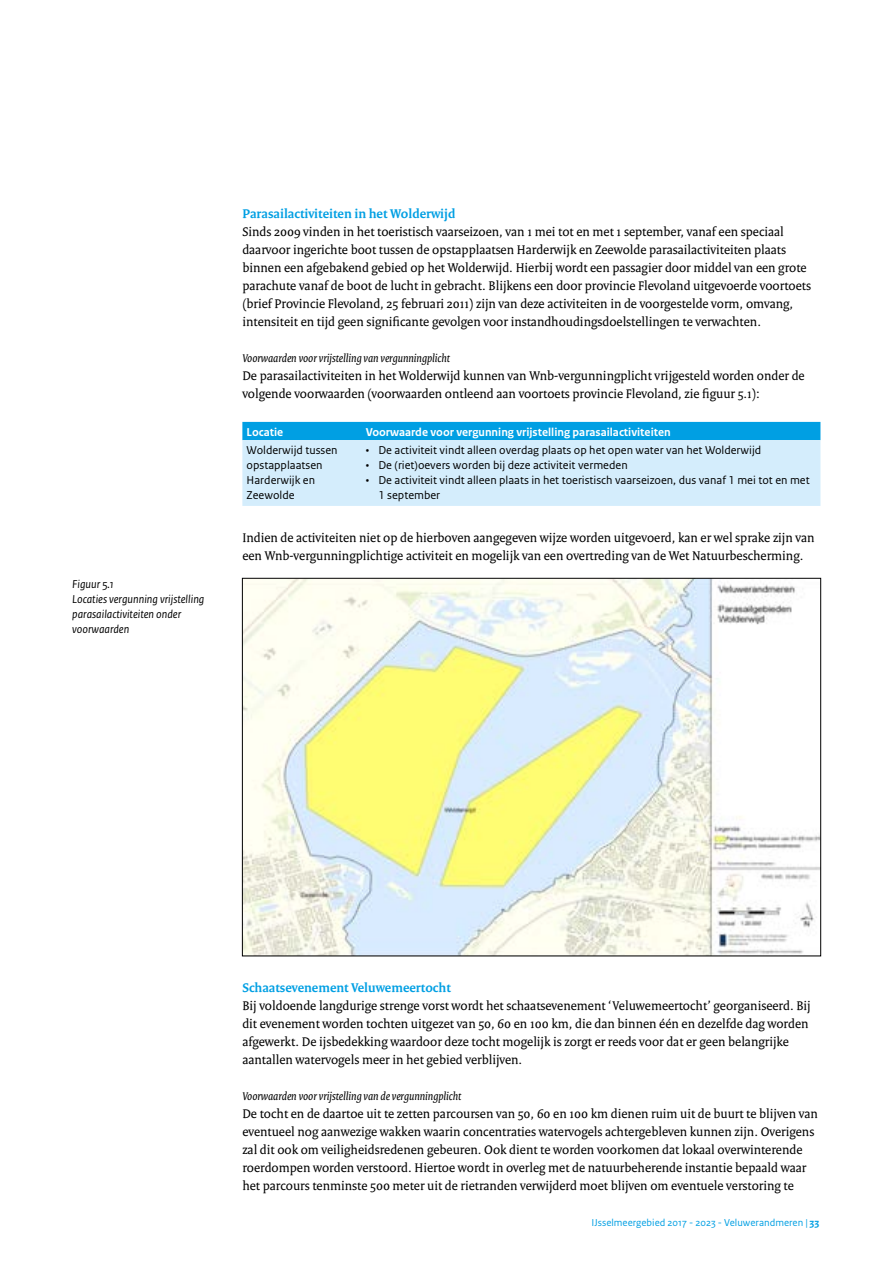
<style>
.page{position:relative;width:893px;height:1263px;background:#fff}
.page>*{position:absolute;margin:0;border:0;box-sizing:border-box;transform-origin:0 0}
.t1{font:13.5px/18px "Rijksoverheid Serif";color:#000}
.t2{font:700 13.5px "Rijksoverheid Serif";color:#009fe3}
.t3{font:12px/15px "Rijksoverheid Sans Text";color:#000}
.t4{font:italic 12px "Rijksoverheid Serif";color:#000}
.t5{font:italic 12px/15px "Rijksoverheid Sans Text";color:#000}
.t6{font:700 12px "Rijksoverheid Sans Text";color:#fff}
.t7{font:10.5px "Rijksoverheid Sans Text";color:#009fe3}
.s1{font-weight:700}
</style>
<div class="page">
<svg style="left:242px;top:422px;width:578px;height:84px;background:#a6dcf6"></svg>
<img style="left:244px;top:580px;width:575px;height:374px">
<p class="t5" style="left:72px;top:576px;width:134px">Figuur 5.1<br>Locaties vergunning vrijstelling parasailactiviteiten onder voorwaarden</p>
<p class="t2" style="left:242px;top:205px;width:214px">Parasailactiviteiten in het Wolderwijd</p>
<p class="t1" style="left:242px;top:222px;width:570px">Sinds 2009 vinden in het toeristisch vaarseizoen, van 1 mei tot en met 1 september, vanaf een speciaal daarvoor ingerichte boot tussen de opstapplaatsen Harderwijk en Zeewolde parasailactiviteiten plaats binnen een afgebakend gebied op het Wolderwijd. Hierbij wordt een passagier door middel van een grote parachute vanaf de boot de lucht in gebracht. Blijkens een door provincie Flevoland uitgevoerde voortoets (brief Provincie Flevoland, 25 februari 2011) zijn van deze activiteiten in de voorgestelde vorm, omvang, intensiteit en tijd geen significante gevolgen voor instandhoudingsdoelstellingen te verwachten.</p>
<p class="t4" style="left:242px;top:351px;width:209px">Voorwaarden voor vrijstelling van vergunningplicht</p>
<p class="t1" style="left:242px;top:366px;width:564px">De parasailactiviteiten in het Wolderwijd kunnen van Wnb-vergunningplicht vrijgesteld worden onder de volgende voorwaarden (voorwaarden ontleend aan voortoets provincie Flevoland, zie figuur 5.1):</p>
<p class="t6" style="left:247px;top:425px;width:38px">Locatie</p>
<p class="t6" style="left:366px;top:425px;width:306px">Voorwaarde voor vergunning vrijstelling parasailactiviteiten</p>
<p class="t3" style="left:247px;top:443px;width:92px">Wolderwijd tussen opstapplaatsen<br>Harderwijk en<br>Zeewolde</p>
<p class="t3" style="left:366px;top:443px;width:397px">• De activiteit vindt alleen overdag plaats op het open water van het Wolderwijd</p>
<p class="t3" style="left:366px;top:458px;width:263px">• De (riet)oevers worden bij deze activiteit vermeden</p>
<p class="t3" style="left:378px;top:473px;width:433px;text-indent:-13px">• De activiteit vindt alleen plaats in het toeristisch vaarseizoen, dus vanaf 1 mei tot en met<br>1 september</p>
<p class="t1" style="left:242px;top:528px;width:574px">Indien de activiteiten niet op de hierboven aangegeven wijze worden uitgevoerd, kan er wel sprake zijn van een Wnb-vergunningplichtige activiteit en mogelijk van een overtreding van de Wet Natuurbescherming.</p>
<p class="t2" style="left:242px;top:979px;width:210px">Schaatsevenement Veluwemeertocht</p>
<p class="t1" style="left:242px;top:996px;width:570px">Bij voldoende langdurige strenge vorst wordt het schaatsevenement ‘Veluwemeertocht’ georganiseerd. Bij dit evenement worden tochten uitgezet van 50, 60 en 100 km, die dan binnen één en dezelfde dag worden afgewerkt. De ijsbedekking waardoor deze tocht mogelijk is zorgt er reeds voor dat er geen belangrijke aantallen watervogels meer in het gebied verblijven.</p>
<p class="t4" style="left:242px;top:1089px;width:220px">Voorwaarden voor vrijstelling van de vergunningplicht</p>
<p class="t1" style="left:242px;top:1104px;width:577px">De tocht en de daartoe uit te zetten parcoursen van 50, 60 en 100 km dienen ruim uit de buurt te blijven van eventueel nog aanwezige wakken waarin concentraties watervogels achtergebleven kunnen zijn. Overigens zal dit ook om veiligheidsredenen gebeuren. Ook dient te worden voorkomen dat lokaal overwinterende roerdompen worden verstoord. Hiertoe wordt in overleg met de natuurbeherende instantie bepaald waar het parcours tenminste 500 meter uit de rietranden verwijderd moet blijven om eventuele verstoring te</p>
<p class="t7" style="left:592px;top:1216px;width:229px">IJsselmeergebied 2017 - 2023 - Veluwerandmeren | <span class="s1">33</span></p>
</div>
